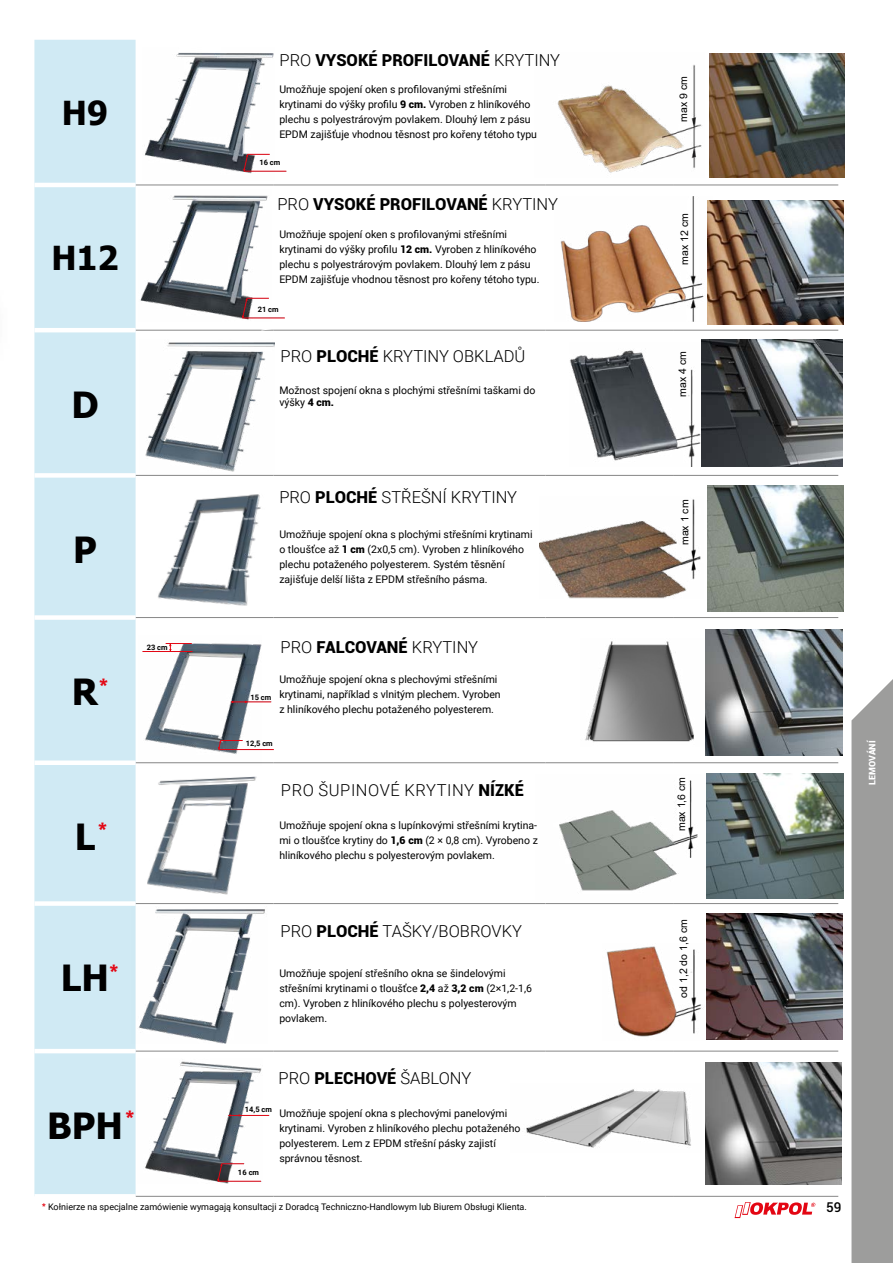
<style>
.page{position:relative;width:893px;height:1263px;background:#fff}
.page>*{position:absolute;margin:0;border:0;box-sizing:border-box;transform-origin:0 0}
.t1{font:700 36px "Tahoma";color:#000}
.t2{font:700 33px "Tahoma";color:#000}
.t3{font:900 21px "Arial";color:#e30613}
.t4{font:300 16.5px "Roboto";color:#000}
.t5{font:900 16.5px "Roboto";color:#000}
.t6{font:300 16.5px "Roboto";letter-spacing:.035em;color:#000}
.t7{font:500 13.5px "Roboto";color:#000}
.t8{font:10.5px/15px "Roboto";color:#000}
.t9{font:10.5px "Arial";color:#000}
.t10{font:9px "Roboto";color:#000}
.t11{font:900 9px "Roboto";color:#fff}
.t12{font:700 7.5px "Roboto";color:#000}
.s1{font-weight:300}
.s2{font-weight:900}
.s3{font-family:"Arial";font-weight:900;color:#e30613}
</style>
<div class="page">
<svg style="left:851px;top:679px;width:42px;height:584px;background:#a7a7a7"></svg>
<svg style="left:735px;top:1202px;width:80px;height:16px"></svg>
<div style="left:34px;top:40px;width:102px;height:1154px;background:#d0eaf4"></div>
<hr style="left:136px;top:185px;width:137px;height:1px;background:#878787">
<hr style="left:273px;top:185px;width:272px;height:1px;background:#878787">
<hr style="left:545px;top:185px;width:128px;height:1px;background:#878787">
<hr style="left:673px;top:185px;width:165px;height:1px;background:#878787">
<hr style="left:136px;top:330px;width:137px;height:1px;background:#878787">
<hr style="left:273px;top:330px;width:272px;height:1px;background:#878787">
<hr style="left:545px;top:330px;width:128px;height:1px;background:#878787">
<hr style="left:673px;top:330px;width:165px;height:1px;background:#878787">
<hr style="left:136px;top:475px;width:137px;height:1px;background:#878787">
<hr style="left:273px;top:475px;width:272px;height:1px;background:#878787">
<hr style="left:545px;top:475px;width:128px;height:1px;background:#878787">
<hr style="left:673px;top:475px;width:165px;height:1px;background:#878787">
<hr style="left:136px;top:617px;width:137px;height:1px;background:#878787">
<hr style="left:273px;top:617px;width:272px;height:1px;background:#878787">
<hr style="left:545px;top:617px;width:128px;height:1px;background:#878787">
<hr style="left:673px;top:617px;width:165px;height:1px;background:#878787">
<hr style="left:136px;top:762px;width:137px;height:1px;background:#878787">
<hr style="left:273px;top:762px;width:272px;height:1px;background:#878787">
<hr style="left:545px;top:762px;width:128px;height:1px;background:#878787">
<hr style="left:673px;top:762px;width:165px;height:1px;background:#878787">
<hr style="left:136px;top:903px;width:137px;height:1px;background:#878787">
<hr style="left:273px;top:903px;width:272px;height:1px;background:#878787">
<hr style="left:545px;top:903px;width:128px;height:1px;background:#878787">
<hr style="left:673px;top:903px;width:165px;height:1px;background:#878787">
<hr style="left:136px;top:1051px;width:137px;height:1px;background:#878787">
<hr style="left:273px;top:1051px;width:272px;height:1px;background:#878787">
<hr style="left:545px;top:1051px;width:128px;height:1px;background:#878787">
<hr style="left:673px;top:1051px;width:165px;height:1px;background:#878787">
<hr style="left:136px;top:1196px;width:137px;height:1px;background:#878787">
<hr style="left:273px;top:1196px;width:272px;height:1px;background:#878787">
<hr style="left:545px;top:1196px;width:128px;height:1px;background:#878787">
<hr style="left:673px;top:1196px;width:165px;height:1px;background:#878787">
<hr style="left:34px;top:183px;width:102px;height:4px;background:#fff">
<hr style="left:34px;top:328px;width:102px;height:4px;background:#fff">
<div style="left:34px;top:473px;width:102px;height:5px;background:#fff"></div>
<div style="left:34px;top:615px;width:102px;height:5px;background:#fff"></div>
<div style="left:34px;top:760px;width:102px;height:5px;background:#fff"></div>
<div style="left:34px;top:901px;width:102px;height:5px;background:#fff"></div>
<hr style="left:34px;top:1049px;width:102px;height:4px;background:#fff">
<img style="left:145px;top:52px;width:130px;height:122px">
<svg style="left:171px;top:159px;width:11px;height:3px"></svg>
<img style="left:557px;top:65px;width:145px;height:108px">
<img style="left:709px;top:54px;width:136px;height:124px">
<img style="left:140px;top:195px;width:131px;height:125px">
<img style="left:560px;top:197px;width:148px;height:125px">
<img style="left:708px;top:200px;width:135px;height:124px">
<img style="left:145px;top:342px;width:129px;height:130px">
<img style="left:570px;top:343px;width:132px;height:123px">
<img style="left:702px;top:339px;width:140px;height:128px">
<img style="left:158px;top:494px;width:103px;height:112px">
<img style="left:540px;top:499px;width:161px;height:99px">
<img style="left:708px;top:485px;width:135px;height:127px">
<img style="left:585px;top:639px;width:121px;height:107px">
<img style="left:706px;top:630px;width:136px;height:125px">
<img style="left:135px;top:773px;width:122px;height:128px">
<img style="left:559px;top:780px;width:139px;height:111px">
<div style="left:677px;top:776px;width:11px;height:55px;background:#fff"></div>
<img style="left:707px;top:774px;width:136px;height:124px">
<img style="left:132px;top:907px;width:133px;height:136px">
<img style="left:606px;top:946px;width:96px;height:91px">
<img style="left:707px;top:914px;width:135px;height:126px">
<img style="left:526px;top:1089px;width:165px;height:59px">
<img style="left:705px;top:1062px;width:136px;height:122px">
<img style="left:145px;top:1061px;width:117px;height:122px">
<hr style="left:230px;top:1115px;width:39px;height:1px;background:#e30613">
<hr style="left:218px;top:1181px;width:43px;height:1px;background:#e30613">
<svg style="left:217px;top:1163px;width:27px;height:18px"></svg>
<hr style="left:242px;top:318px;width:43px;height:1px;background:#e30613">
<svg style="left:242px;top:298px;width:27px;height:20px"></svg>
<hr style="left:244px;top:171px;width:42px;height:1px;background:#e30613">
<svg style="left:243px;top:154px;width:27px;height:18px"></svg>
<img style="left:138px;top:643px;width:123px;height:121px">
<hr style="left:232px;top:702px;width:39px;height:1px;background:#e30613">
<hr style="left:142px;top:651px;width:51px;height:1px;background:#e30613">
<svg style="left:166px;top:643px;width:26px;height:8px"></svg>
<svg style="left:218px;top:740px;width:25px;height:10px"></svg>
<hr style="left:219px;top:749px;width:55px;height:1px;background:#e30613">
<p class="t2" style="left:62px;top:90px;width:48px">H9</p>
<p class="t2" style="left:51px;top:235px;width:69px">H12</p>
<p class="t5" style="left:280px;top:49px;width:282px"><span class="s1">PRO</span> VYSOKÉ PROFILOVANÉ <span class="s1">KRYTINY</span></p>
<p class="t8" style="left:279px;top:81px;width:259px">Umožňuje spojení oken s profilovanými střešními krytinami do výšky profilu <span class="s2">9 cm.</span> Vyroben z hliníkového plechu s polyestrárovým povlakem. Dlouhý lem z pásu EPDM zajišťuje vhodnou těsnost pro kořeny tétoho typu</p>
<p class="t12" style="left:259px;top:157px;width:22px">16 cm</p>
<p class="t5" style="left:277px;top:193px;width:282px"><span class="s1">PRO</span> VYSOKÉ PROFILOVANÉ <span class="s1">KRYTINY</span></p>
<p class="t8" style="left:279px;top:227px;width:262px">Umožňuje spojení oken s profilovanými střešními krytinami do výšky profilu <span class="s2">12 cm.</span> Vyroben z hliníkového plechu s polyestrárovým povlakem. Dlouhý lem z pásu EPDM zajišťuje vhodnou těsnost pro kořeny tétoho typu.</p>
<p class="t12" style="left:258px;top:304px;width:22px">21 cm</p>
<p class="t4" style="left:281px;top:345px;width:246px">PRO <span class="s2">PLOCHÉ</span> KRYTINY OBKLADŮ</p>
<p class="t1" style="left:71px;top:379px;width:29px">D</p>
<p class="t8" style="left:279px;top:383px;width:258px;line-height:12.6px">Možnost spojení okna s plochými střešními taškami do výšky <span class="s2">4 cm.</span></p>
<p class="t1" style="left:73px;top:525px;width:25px">P</p>
<p class="t12" style="left:147px;top:642px;width:22px">23 cm</p>
<p class="t4" style="left:279px;top:486px;width:239px">PRO <span class="s2">PLOCHÉ</span> STŘEŠNÍ KRYTINY</p>
<p class="t8" style="left:279px;top:527px;width:255px">Umožňuje spojení okna s plochými střešními krytinami o tloušťce až <span class="s2">1 cm</span> (2x0,5 cm). Vyroben z hliníkového plechu potaženého polyesterem. Systém těsnění zajišťuje delší lišta z EPDM střešního pásma.</p>
<p class="t4" style="left:281px;top:636px;width:199px">PRO <span class="s2">FALCOVANÉ</span> KRYTINY</p>
<p class="t1" style="left:72px;top:667px;width:28px">R</p>
<p class="t8" style="left:279px;top:672px;width:220px">Umožňuje spojení okna s plechovými střešními</p>
<p class="t3" style="left:98px;top:671px;width:13px">*</p>
<p class="t8" style="left:279px;top:687px;width:223px">krytinami, například s vlnitým plechem. Vyroben</p>
<p class="t8" style="left:279px;top:702px;width:216px">z hliníkového plechu potaženého polyesterem.</p>
<p class="t12" style="left:250px;top:692px;width:22px">15 cm</p>
<p class="t12" style="left:246px;top:738px;width:29px">12,5 cm</p>
<p class="t6" style="left:281px;top:778px;width:244px">PRO ŠUPINOVÉ KRYTINY <span class="s2">NÍZKÉ</span></p>
<p class="t1" style="left:75px;top:812px;width:22px">L</p>
<p class="t8" style="left:279px;top:817px;width:260px;text-align:justify">Umožňuje spojení okna s lupínkovými střešními krytina&shy;mi o tloušťce krytiny do <span class="s2">1,6 cm</span> (2 × 0,8 cm). Vyrobeno z hliníkového plechu s polyesterovým povlakem.</p>
<p class="t3" style="left:97px;top:815px;width:13px">*</p>
<p class="t4" style="left:281px;top:920px;width:243px">PRO <span class="s2">PLOCHÉ</span> TAŠKY/BOBROVKY</p>
<p class="t3" style="left:108px;top:957px;width:13px">*</p>
<p class="t1" style="left:61px;top:953px;width:50px">LH</p>
<p class="t8" style="left:279px;top:965px;width:254px">Umožňuje spojení střešního okna se šindelovými střešními krytinami o tloušťce <span class="s2">2,4</span> až <span class="s2">3,2 cm</span> (2×1,2-1,6 cm). Vyroben z hliníkového plechu s polyesterovým povlakem.</p>
<p class="t4" style="left:279px;top:1067px;width:194px">PRO <span class="s2">PLECHOVÉ</span> ŠABLONY</p>
<p class="t12" style="left:245px;top:1104px;width:29px">14,5 cm</p>
<p class="t1" style="left:47px;top:1100px;width:77px">BPH</p>
<p class="t8" style="left:279px;top:1105px;width:243px">Umožňuje spojení okna s plechovými panelovými krytinami. Vyroben z hliníkového plechu potaženého polyesterem. Lem z EPDM střešní pásky zajistí správnou těsnost.</p>
<p class="t3" style="left:124px;top:1103px;width:13px">*</p>
<p class="t12" style="left:238px;top:1167px;width:23px">16 cm</p>
<p class="t10" style="left:42px;top:1201px;width:487px"><span class="s3">*</span> Kołnierze na specjalne zamówienie wymagają konsultacji z Doradcą Techniczno-Handlowym lub Biurem Obsługi Klienta.</p>
<p class="t9" style="left:676px;top:122px;width:47px;rotate:-90deg">max 9 cm</p>
<p class="t9" style="left:677px;top:265px;width:53px;rotate:-90deg">max 12 cm</p>
<p class="t9" style="left:675px;top:397px;width:47px;rotate:-90deg">max 4 cm</p>
<p class="t9" style="left:678px;top:545px;width:47px;rotate:-90deg">max 1 cm</p>
<p class="t9" style="left:674px;top:831px;width:56px;rotate:-90deg">max 1,6 cm</p>
<p class="t9" style="left:676px;top:998px;width:80px;rotate:-90deg">od 1,2 do 1,6 cm</p>
<p class="t11" style="left:866px;top:785px;width:46px;rotate:-90deg">LEMOVÁNÍ</p>
<p class="t7" style="left:826px;top:1198px;width:17px">59</p>
</div>
